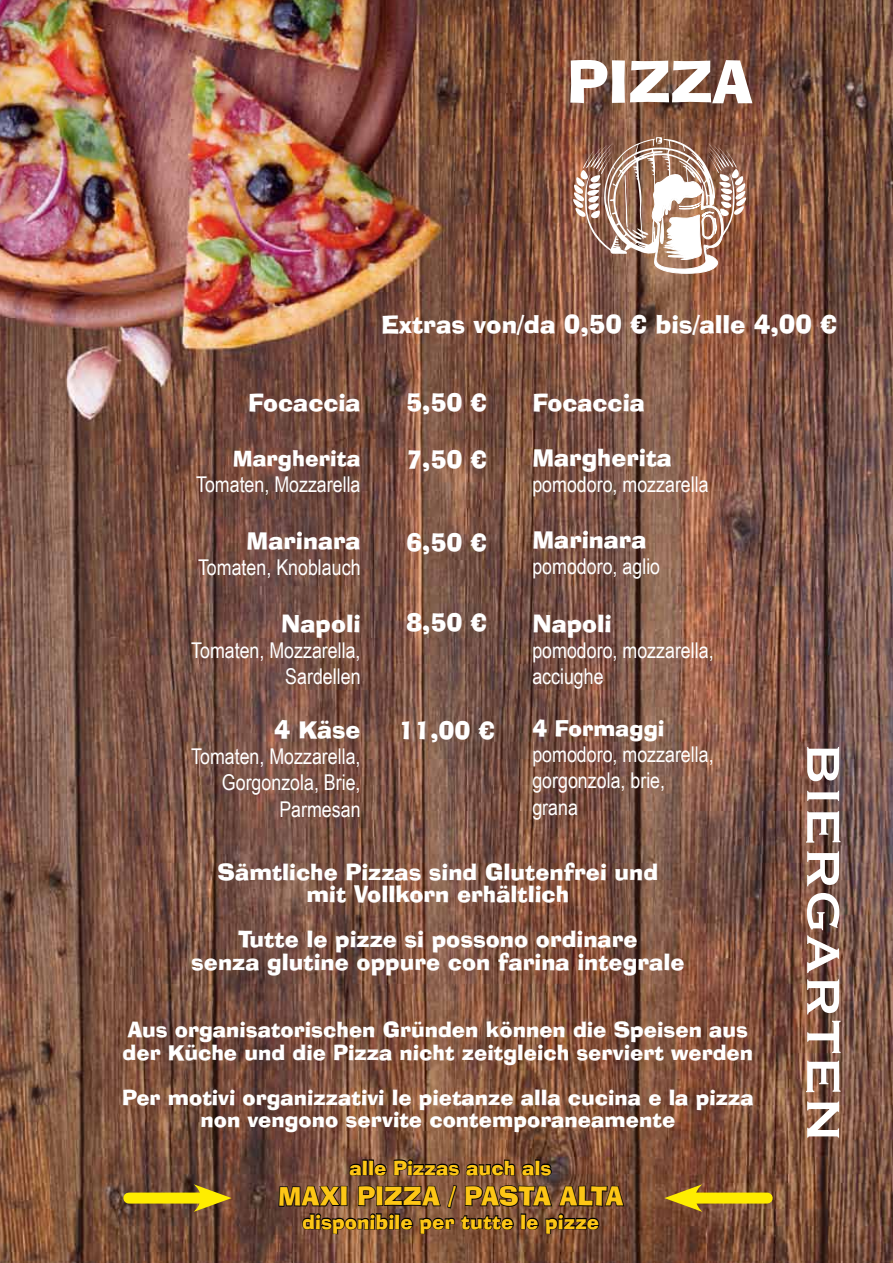
<style>
.page{position:relative;width:893px;height:1263px;background:#fff}
.page>*{position:absolute;margin:0;border:0;box-sizing:border-box;transform-origin:0 0}
.t1{font:57.75px "Ad Lib BT";color:#fff}
.t2{font:25.5px "Ad Lib BT";color:#fdc616}
.t3{font:24.45px "Ad Lib BT";color:#fff}
.t4{font:23.7px "Ad Lib BT";color:#fff}
.t5{font:22.35px/22.5px "Ad Lib BT";color:#fff;text-align:center}
.t6{font:21.75px/26.1px "Arial Narrow";color:#fff;text-align:right}
.t7{font:21.75px "Ad Lib BT";color:#fff}
.t8{font:21px/22.5px "Ad Lib BT";color:#fff}
.t9{font:19.5px "Ad Lib BT";color:#fdc616}
</style>
<div class="page">
<img style="left:0;top:0;width:893px;height:1263px">
<svg style="left:807px;top:747px;width:32px;height:34px"></svg>
<svg style="left:807px;top:791px;width:32px;height:10px"></svg>
<svg style="left:806px;top:811px;width:34px;height:32px"></svg>
<svg style="left:807px;top:851px;width:32px;height:35px"></svg>
<svg style="left:807px;top:893px;width:32px;height:80px"></svg>
<svg style="left:807px;top:979px;width:32px;height:35px"></svg>
<svg style="left:807px;top:1021px;width:33px;height:32px"></svg>
<svg style="left:806px;top:1061px;width:34px;height:31px"></svg>
<svg style="left:807px;top:1101px;width:32px;height:36px"></svg>
<svg style="left:278px;top:1158px;width:347px;height:77px;background:#62402f"></svg>
<svg style="left:572px;top:137px;width:175px;height:137px"></svg>
<div style="left:129px;top:1192px;width:81px;height:11px;background:#ffed00"></div>
<svg style="left:194px;top:1184px;width:38px;height:28px"></svg>
<div style="left:686px;top:1192px;width:81px;height:11px;background:#ffed00"></div>
<svg style="left:664px;top:1184px;width:38px;height:28px"></svg>
<h1 class="t1" style="left:567px;top:45px;width:187px">PIZZA</h1>
<p class="t4" style="left:248px;top:388px;width:114px">Focaccia</p>
<p class="t7" style="left:233px;top:444px;width:129px">Margherita</p>
<p class="t6" style="left:196px;top:470px;width:166px">Tomaten, Mozzarella</p>
<p class="t4" style="left:247px;top:525px;width:116px">Marinara</p>
<p class="t6" style="left:198px;top:553px;width:164px">Tomaten, Knoblauch</p>
<p class="t4" style="left:281px;top:608px;width:81px">Napoli</p>
<p class="t6" style="left:191px;top:636px;width:171px">Tomaten, Mozzarella,<br>Sardellen</p>
<p class="t4" style="left:274px;top:715px;width:88px">4 Käse</p>
<p class="t6" style="left:191px;top:743px;width:171px">Tomaten, Mozzarella,<br>Gorgonzola, Brie,<br>Parmesan</p>
<p class="t3" style="left:381px;top:309px;width:457px">Extras von/da 0,50 € bis/alle 4,00 €</p>
<p class="t4" style="left:406px;top:388px;width:82px">5,50 €</p>
<p class="t4" style="left:406px;top:444px;width:82px">7,50 €</p>
<p class="t4" style="left:406px;top:527px;width:82px">6,50 €</p>
<p class="t4" style="left:406px;top:608px;width:82px">8,50 €</p>
<p class="t4" style="left:398px;top:715px;width:98px">11,00 €</p>
<p class="t4" style="left:532px;top:388px;width:114px">Focaccia</p>
<p class="t4" style="left:532px;top:442px;width:141px">Margherita</p>
<p class="t6" style="left:532px;top:470px;width:178px">pomodoro, mozzarella</p>
<p class="t4" style="left:532px;top:524px;width:116px">Marinara</p>
<p class="t6" style="left:532px;top:552px;width:129px">pomodoro, aglio</p>
<p class="t4" style="left:532px;top:608px;width:81px">Napoli</p>
<p class="t6" style="left:532px;top:636px;width:183px;text-align:left">pomodoro, mozzarella, acciughe</p>
<p class="t7" style="left:532px;top:715px;width:134px">4 Formaggi</p>
<p class="t6" style="left:532px;top:741px;width:183px;text-align:left">pomodoro, mozzarella, gorgonzola, brie, grana</p>
<p class="t5" style="left:217px;top:861px;width:442px">Sämtliche Pizzas sind Glutenfrei und mit Vollkorn erhältlich</p>
<p class="t5" style="left:191px;top:928px;width:495px">Tutte le pizze si possono ordinare<br>senza glutine oppure con farina integrale</p>
<p class="t8" style="left:122px;top:1019px;width:632px">Aus organisatorischen Gründen können die Speisen aus der Küche und die Pizza nicht zeitgleich serviert werden</p>
<p class="t8" style="left:122px;top:1086px;width:633px;text-align:center">Per motivi organizzativi le pietanze alla cucina e la pizza non vengono servite contemporaneamente</p>
<p class="t9" style="left:350px;top:1155px;width:204px">alle Pizzas auch als</p>
<p class="t2" style="left:278px;top:1180px;width:347px">MAXI PIZZA / PASTA ALTA</p>
<p class="t9" style="left:302px;top:1209px;width:299px">disponibile per tutte le pizze</p>
</div>
